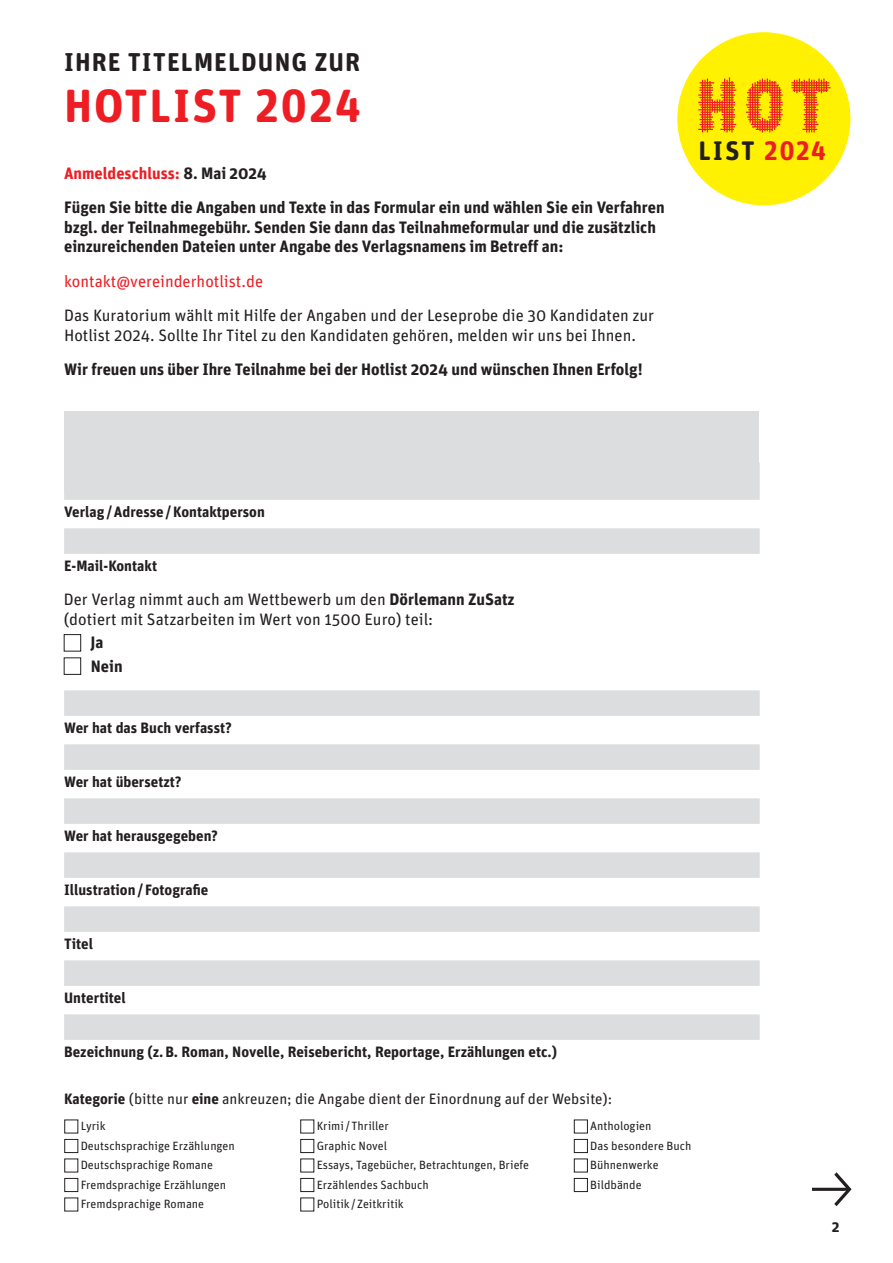
<style>
.page{position:relative;width:893px;height:1263px;background:#fff}
.page>*{position:absolute;margin:0;border:0;box-sizing:border-box;transform-origin:0 0}
.t1{font:700 46.5px "Unit Rounded OT";letter-spacing:.03em;color:#ee1d23}
.t2{font:700 26.7px "Unit Rounded OT";letter-spacing:.055em;color:#231f20}
.t3{font:700 25.8px "Unit Rounded OT";letter-spacing:.04em;color:#231f20}
._01_copy{font:700 16.5px/19.5px "Unit Pro";color:#231f20}
._01_copy-2{font:16.5px/19.5px "Unit Pro";color:#231f20}
.t4{font:16.5px "Unit Pro";color:#ee1d23}
.t5{font:700 16.5px "Unit Pro";color:#ee1d23}
.strich_dünn{font:700 15px "Unit Pro";color:#231f20}
._01_copy-3{font:15px "Unit Pro";color:#231f20}
.strich{font:700 15px "Unit Pro";color:#231f20}
._01_copy-4{font:12px "Unit Pro";color:#231f20}
.s1{color:#231f20}
.s2{color:#ee1d23}
.s3{font-weight:700}
</style>
<div class="page">
<svg style="left:812px;top:1172px;width:39px;height:34px"></svg>
<div style="left:64px;top:462px;width:696px;height:38px;background:#dcdddf"></div>
<div style="left:64px;top:528px;width:696px;height:26px;background:#dcdddf"></div>
<div style="left:64px;top:690px;width:696px;height:26px;background:#dcdddf"></div>
<div style="left:64px;top:744px;width:696px;height:26px;background:#dcdddf"></div>
<div style="left:64px;top:798px;width:696px;height:26px;background:#dcdddf"></div>
<div style="left:64px;top:852px;width:696px;height:26px;background:#dcdddf"></div>
<div style="left:64px;top:906px;width:696px;height:26px;background:#dcdddf"></div>
<div style="left:64px;top:960px;width:696px;height:26px;background:#dcdddf"></div>
<div style="left:64px;top:1014px;width:696px;height:26px;background:#dcdddf"></div>
<div style="left:64px;top:411px;width:695px;height:80px;background:#dcdddf"></div>
<div style="left:64px;top:1120px;width:14px;height:13px;border:1px solid #231f20"></div>
<div style="left:64px;top:1139px;width:14px;height:14px;border:1px solid #231f20"></div>
<div style="left:64px;top:1159px;width:14px;height:13px;border:1px solid #231f20"></div>
<div style="left:64px;top:1178px;width:14px;height:14px;border:1px solid #231f20"></div>
<div style="left:64px;top:1198px;width:14px;height:13px;border:1px solid #231f20"></div>
<div style="left:300px;top:1120px;width:14px;height:13px;border:1px solid #231f20"></div>
<div style="left:300px;top:1139px;width:14px;height:14px;border:1px solid #231f20"></div>
<div style="left:300px;top:1159px;width:14px;height:13px;border:1px solid #231f20"></div>
<div style="left:300px;top:1178px;width:14px;height:14px;border:1px solid #231f20"></div>
<div style="left:300px;top:1198px;width:14px;height:13px;border:1px solid #231f20"></div>
<div style="left:574px;top:1120px;width:14px;height:13px;border:1px solid #231f20"></div>
<div style="left:574px;top:1139px;width:14px;height:14px;border:1px solid #231f20"></div>
<div style="left:574px;top:1159px;width:14px;height:13px;border:1px solid #231f20"></div>
<div style="left:574px;top:1178px;width:14px;height:14px;border:1px solid #231f20"></div>
<div style="left:64px;top:634px;width:17px;height:17px;border:1px solid #231f20"></div>
<div style="left:64px;top:657px;width:17px;height:18px;border:1px solid #231f20"></div>
<div style="left:677px;top:32px;width:173px;height:173px;background:#fff101;border-radius:50%"></div>
<svg style="left:698px;top:77px;width:133px;height:55px"></svg>
<p class="t3" style="left:64px;top:46px;width:298px">IHRE TITELMELDUNG ZUR</p>
<p class="t1" style="left:64px;top:77px;width:298px">HOTLIST 2024</p>
<p class="t5" style="left:64px;top:161px;width:204px">Anmeldeschluss: <span class="s1">8. Mai 2024</span></p>
<p class="_01_copy" style="left:64px;top:197px;width:602px">Fügen Sie bitte die Angaben und Texte in das Formular ein und wählen Sie ein Verfahren bzgl. der Teilnahmegebühr. Senden Sie dann das Teilnahmeformular und die zusätzlich einzureichenden Dateien unter Angabe des Verlagsnamens im Betreff an:</p>
<p class="t4" style="left:64px;top:270px;width:201px">kontakt@vereinderhotlist.de</p>
<p class="_01_copy-2" style="left:64px;top:305px;width:592px">Das Kuratorium wählt mit Hilfe der Angaben und der Leseprobe die 30 Kandidaten zur<br>Hotlist 2024. Sollte Ihr Titel zu den Kandidaten gehören, melden wir uns bei Ihnen.</p>
<p class="_01_copy" style="left:64px;top:359px;width:580px">Wir freuen uns über Ihre Teilnahme bei der Hotlist 2024 und wünschen Ihnen Erfolg!</p>
<p class="t2" style="left:698px;top:135px;width:129px">LIST <span class="s2">2024</span></p>
<p class="strich" style="left:64px;top:501px;width:202px">Verlag/Adresse/Kontaktperson</p>
<p class="strich_dünn" style="left:64px;top:555px;width:94px">E-Mail-Kontakt</p>
<p class="_01_copy-2" style="left:64px;top:588px;width:452px;line-height:20.2px">Der Verlag nimmt auch am Wettbewerb um den <span class="s3">Dörlemann ZuSatz </span>(dotiert mit Satzarbeiten im Wert von 1500 Euro) teil:</p>
<p class="_01_copy" style="left:91px;top:632px;width:15px">Ja</p>
<p class="_01_copy" style="left:91px;top:655px;width:33px">Nein</p>
<p class="strich_dünn" style="left:64px;top:717px;width:169px">Wer hat das Buch verfasst?</p>
<p class="strich_dünn" style="left:64px;top:771px;width:119px">Wer hat übersetzt?</p>
<p class="strich_dünn" style="left:64px;top:825px;width:155px">Wer hat herausgegeben?</p>
<p class="strich_dünn" style="left:64px;top:879px;width:146px">Illustration/ Fotografie</p>
<p class="strich_dünn" style="left:64px;top:933px;width:30px">Titel</p>
<p class="strich_dünn" style="left:64px;top:987px;width:63px">Untertitel</p>
<p class="strich_dünn" style="left:64px;top:1041px;width:495px">Bezeichnung (z.B. Roman, Novelle, Reisebericht, Reportage, Erzählungen etc.)</p>
<p class="_01_copy-3" style="left:64px;top:1088px;width:549px"><span class="s3">Kategorie</span> (bitte nur <span class="s3">eine</span> ankreuzen; die Angabe dient der Einordnung auf der Website):</p>
<p class="_01_copy-4" style="left:590px;top:1117px;width:63px">Anthologien</p>
<p class="_01_copy-4" style="left:590px;top:1137px;width:103px">Das besondere Buch</p>
<p class="_01_copy-4" style="left:590px;top:1156px;width:70px">Bühnenwerke</p>
<p class="_01_copy-4" style="left:590px;top:1176px;width:53px">Bildbände</p>
<p class="_01_copy-4" style="left:317px;top:1117px;width:74px">Krimi/ Thriller</p>
<p class="_01_copy-4" style="left:317px;top:1137px;width:72px">Graphic Novel</p>
<p class="_01_copy-4" style="left:317px;top:1156px;width:214px">Essays, Tagebücher, Betrachtungen, Briefe</p>
<p class="_01_copy-4" style="left:317px;top:1176px;width:114px">Erzählendes Sachbuch</p>
<p class="_01_copy-4" style="left:317px;top:1195px;width:88px">Politik / Zeitkritik</p>
<p class="_01_copy-4" style="left:81px;top:1117px;width:26px">Lyrik</p>
<p class="_01_copy-4" style="left:81px;top:1137px;width:156px">Deutschsprachige Erzählungen</p>
<p class="_01_copy-4" style="left:81px;top:1156px;width:134px">Deutschsprachige Romane</p>
<p class="_01_copy-4" style="left:81px;top:1176px;width:147px">Fremdsprachige Erzählungen</p>
<p class="_01_copy-4" style="left:81px;top:1195px;width:125px">Fremdsprachige Romane</p>
<p class="strich_dünn" style="left:832px;top:1216px;width:9px">2</p>
</div>
